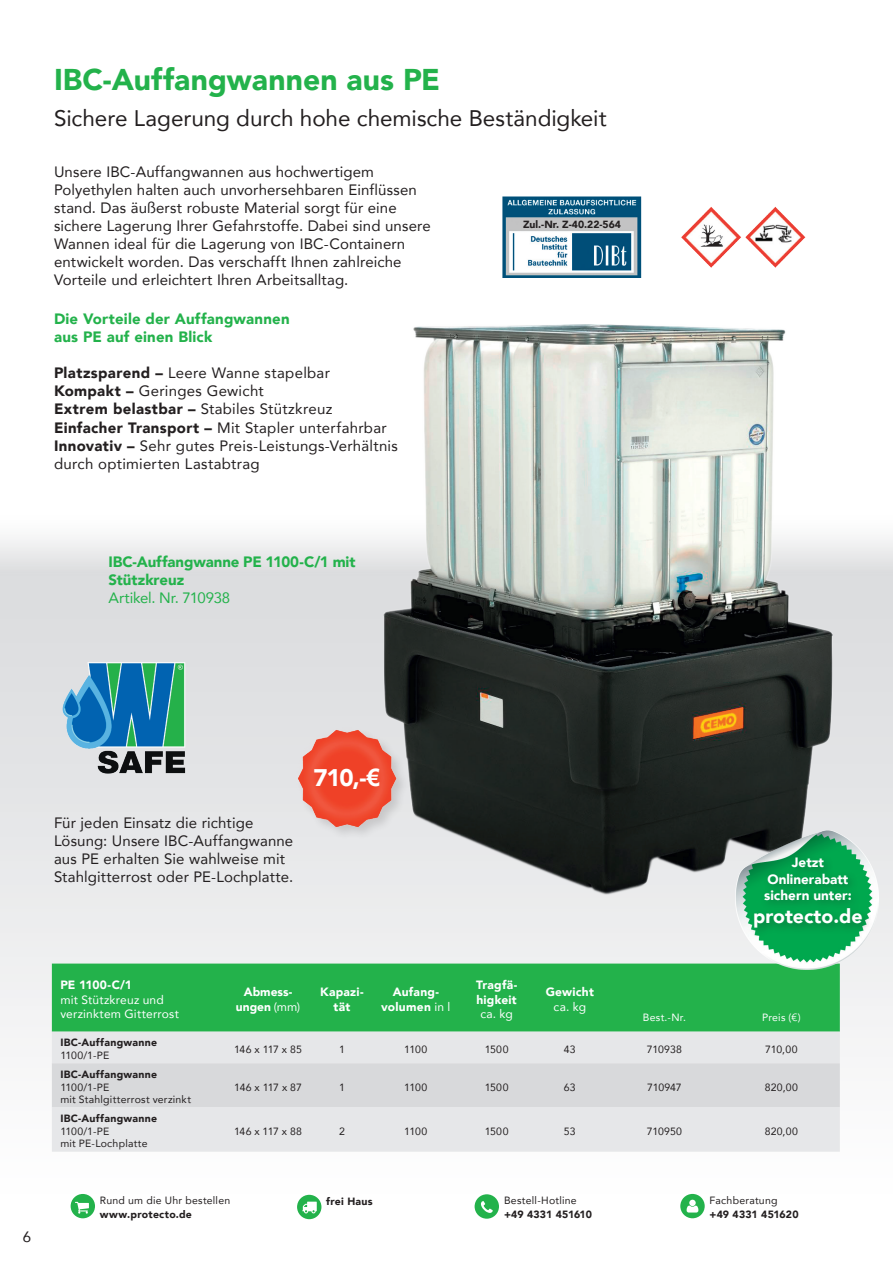
<style>
.page{position:relative;width:893px;height:1263px;background:#fff}
.page>*{position:absolute;margin:0;border:0;box-sizing:border-box;transform-origin:0 0}
.t1{font:900 30px "Avenir";color:#23b24b}
.t2{font:900 24px "Avenir";color:#fff}
.t3{font:22.5px "Avenir";letter-spacing:-.005em;color:#231f20}
.t4{font:900 19.5px "Avenir";color:#fff}
.t5{font:15px/18px "Avenir";letter-spacing:.01em;color:#231f20}
.t6{font:900 15px/18px "Avenir";letter-spacing:.01em;color:#23b24b}
.t7{font:15px "Avenir";letter-spacing:-.015em;color:#23b24b}
.t8{font:900 13.5px/16.2px "Avenir";color:#fff;text-align:center}
.t9{font:900 12px/14.4px "Avenir";letter-spacing:.02em;color:#fff;text-align:center}
.t10{font:12px/14.4px "Avenir";letter-spacing:.015em;color:#fff}
.t11{font:900 12px/14.4px "Avenir";color:#fff;text-align:center}
.t12{font:10.5px/12.6px "Avenir";letter-spacing:.02em;color:#231f20}
.t13{font:900 10.5px "Avenir";letter-spacing:.025em;color:#231f20}
.t14{font:10.5px "Avenir";letter-spacing:.025em;color:#fff}
.t15{font:900 10.5px "Avenir";letter-spacing:-.005em;color:#231f20}
.t16{font:900 10.35px "Avenir";color:#231f20}
.s1{font-weight:900}
.s2{font-family:"Arial";font-weight:700}
.s3{font-weight:400}
</style>
<div class="page">
<svg style="left:0;top:539px;width:893px;height:569px;background:#e6e7e8"></svg>
<svg style="left:69px;top:1192px;width:28px;height:28px"></svg>
<div style="left:68px;top:1191px;width:30px;height:30px;border:3px solid #fff;border-radius:50%"></div>
<svg style="left:75px;top:1202px;width:14px;height:11px"></svg>
<svg style="left:296px;top:1193px;width:27px;height:28px"></svg>
<div style="left:294px;top:1192px;width:30px;height:30px;border:3px solid #fff;border-radius:50%"></div>
<svg style="left:302px;top:1201px;width:15px;height:12px"></svg>
<svg style="left:473px;top:1193px;width:27px;height:27px"></svg>
<div style="left:472px;top:1191px;width:30px;height:31px;border:3px solid #fff;border-radius:50%"></div>
<svg style="left:481px;top:1201px;width:12px;height:12px"></svg>
<svg style="left:679px;top:1192px;width:27px;height:28px"></svg>
<div style="left:677px;top:1191px;width:31px;height:30px;border:3px solid #fff;border-radius:50%"></div>
<svg style="left:687px;top:1200px;width:11px;height:12px"></svg>
<div style="left:52px;top:963px;width:788px;height:69px;background:#23b24b"></div>
<svg style="left:52px;top:1032px;width:788px;height:120px;background:#e0e1e3"></svg>
<img style="left:681px;top:206px;width:125px;height:62px">
<img style="left:503px;top:197px;width:138px;height:81px">
<img style="left:384px;top:324px;width:449px;height:578px">
<img style="left:61px;top:660px;width:127px;height:116px">
<img style="left:277px;top:708px;width:139px;height:140px">
<img style="left:736px;top:831px;width:142px;height:138px">
<div style="left:749px;top:853px;width:124px;height:85px;background:#231f20;opacity:.34"></div>
<h1 class="t1" style="left:54px;top:54px;width:388px">IBC-Auffangwannen aus PE</h1>
<h3 class="t3" style="left:54px;top:100px;width:554px">Sichere Lagerung durch hohe chemische Beständigkeit</h3>
<p class="t5" style="left:54px;top:162px;width:378px">Unsere IBC-Auffangwannen aus hochwertigem Polyethylen halten auch unvorhersehbaren Einflüssen stand. Das äußerst robuste Material sorgt für eine sichere Lagerung Ihrer Gefahrstoffe. Dabei sind unsere Wannen ideal für die Lagerung von IBC-Containern entwickelt worden. Das verschafft Ihnen zahlreiche Vorteile und erleichtert Ihren Arbeitsalltag.</p>
<p class="t6" style="left:54px;top:309px;width:237px">Die Vorteile der Auffangwannen aus PE auf einen Blick</p>
<p class="t5" style="left:54px;top:364px;width:345px"><span class="s1">Platzsparend –</span> Leere Wanne stapelbar <span class="s1">Kompakt –</span> Geringes Gewicht<br><span class="s1">Extrem belastbar –</span> Stabiles Stützkreuz <span class="s1">Einfacher Transport –</span> Mit Stapler unterfahrbar <span class="s1">Innovativ –</span> Sehr gutes Preis-Leistungs-Verhältnis durch optimierten Lastabtrag</p>
<p class="t6" style="left:109px;top:552px;width:248px">IBC-Auffangwanne PE 1100-C/1 mit<br>Stützkreuz</p>
<p class="t7" style="left:109px;top:585px;width:123px">Artikel. Nr. 710938</p>
<p class="t16" style="left:523px;top:216px;width:99px">Zul.-Nr. Z-40.22-564</p>
<p class="t5" style="left:23px;top:1227px;width:10px">6</p>
<p class="t5" style="left:54px;top:813px;width:241px">Für jeden Einsatz die richtige Lösung: Unsere IBC-Auffangwanne aus PE erhalten Sie wahlweise mit Stahlgitterrost oder PE-Lochplatte.</p>
<h2 class="t2" style="left:314px;top:757px;width:68px">710,-<span class="s2">€</span></h2>
<p class="t9" style="left:60px;top:977px;width:73px">PE 1100-C/1</p>
<p class="t10" style="left:60px;top:992px;width:120px">mit Stützkreuz und verzinktem Gitterrost</p>
<p class="t11" style="left:236px;top:985px;width:66px">Abmess&shy;ungen <span class="s3">(mm)</span></p>
<p class="t9" style="left:320px;top:985px;width:45px">Kapazi&shy;tät</p>
<p class="t9" style="left:381px;top:985px;width:71px">Aufang&shy;volumen <span class="s3">in l</span></p>
<p class="t9" style="left:476px;top:977px;width:43px;text-align:left">Tragfä&shy;higkeit</p>
<p class="t10" style="left:480px;top:1006px;width:34px">ca. kg</p>
<p class="t9" style="left:546px;top:985px;width:50px">Gewicht</p>
<p class="t10" style="left:554px;top:999px;width:34px">ca. kg</p>
<p class="t8" style="left:764px;top:854px;width:89px">Jetzt<br>Onlinerabatt sichern unter:</p>
<h3 class="t4" style="left:753px;top:900px;width:111px">protecto.de</h3>
<p class="t14" style="left:643px;top:1009px;width:45px">Best.-Nr.</p>
<p class="t14" style="left:762px;top:1009px;width:40px">Preis (€)</p>
<p class="t13" style="left:60px;top:1034px;width:98px">IBC-Auffangwanne</p>
<p class="t12" style="left:60px;top:1049px;width:51px">1100/1-PE</p>
<p class="t12" style="left:234px;top:1042px;width:69px">146 x 117 x 85</p>
<p class="t12" style="left:339px;top:1042px;width:7px">1</p>
<p class="t12" style="left:404px;top:1042px;width:25px">1100</p>
<p class="t12" style="left:485px;top:1042px;width:25px">1500</p>
<p class="t12" style="left:564px;top:1042px;width:13px">43</p>
<p class="t12" style="left:647px;top:1042px;width:37px">710938</p>
<p class="t12" style="left:765px;top:1042px;width:34px">710,00</p>
<p class="t13" style="left:60px;top:1065px;width:98px">IBC-Auffangwanne</p>
<p class="t12" style="left:60px;top:1080px;width:132px">1100/1-PE<br>mit Stahlgitterrost verzinkt</p>
<p class="t12" style="left:234px;top:1080px;width:69px">146 x 117 x 87</p>
<p class="t12" style="left:339px;top:1080px;width:7px">1</p>
<p class="t12" style="left:404px;top:1080px;width:25px">1100</p>
<p class="t12" style="left:485px;top:1080px;width:25px">1500</p>
<p class="t12" style="left:564px;top:1080px;width:13px">63</p>
<p class="t12" style="left:647px;top:1080px;width:36px">710947</p>
<p class="t12" style="left:765px;top:1080px;width:35px">820,00</p>
<p class="t13" style="left:60px;top:1109px;width:98px">IBC-Auffangwanne</p>
<p class="t12" style="left:60px;top:1124px;width:89px">1100/1-PE<br>mit PE-Lochplatte</p>
<p class="t12" style="left:234px;top:1124px;width:69px">146 x 117 x 88</p>
<p class="t12" style="left:339px;top:1124px;width:7px">2</p>
<p class="t12" style="left:404px;top:1124px;width:25px">1100</p>
<p class="t12" style="left:485px;top:1124px;width:25px">1500</p>
<p class="t12" style="left:564px;top:1124px;width:13px">53</p>
<p class="t12" style="left:647px;top:1124px;width:37px">710950</p>
<p class="t12" style="left:765px;top:1124px;width:35px">820,00</p>
<p class="t12" style="left:100px;top:1194px;width:132px">Rund um die Uhr bestellen</p>
<p class="t13" style="left:100px;top:1205px;width:94px">www.protecto.de</p>
<p class="t13" style="left:326px;top:1192px;width:48px">frei Haus</p>
<p class="t12" style="left:504px;top:1194px;width:74px">Bestell-Hotline</p>
<p class="t15" style="left:504px;top:1205px;width:89px">+49 4331 451610</p>
<p class="t12" style="left:710px;top:1194px;width:69px">Fachberatung</p>
<p class="t13" style="left:710px;top:1205px;width:90px">+49 4331 451620</p>
</div>
